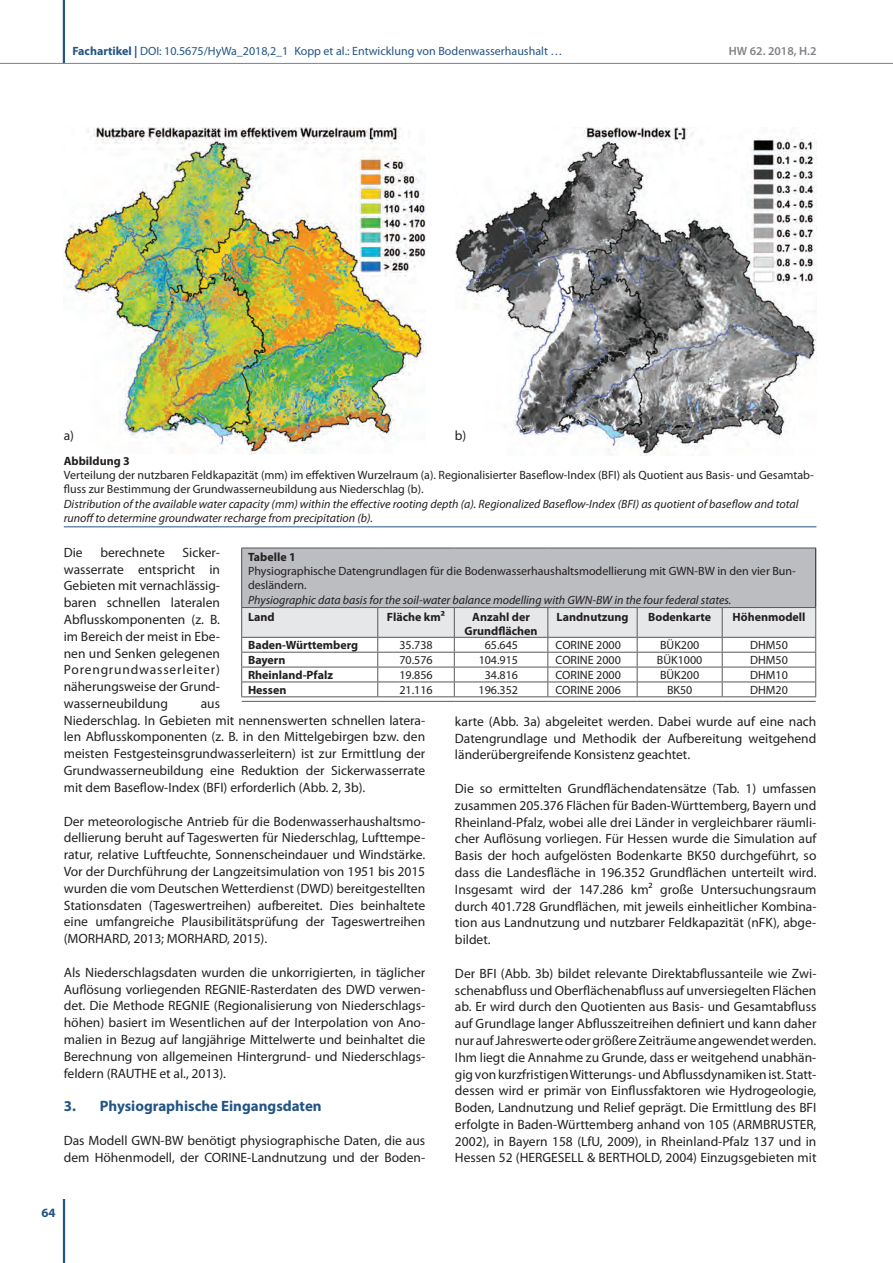
<style>
.page{position:relative;width:893px;height:1263px;background:#fff}
.page>*{position:absolute;margin:0;border:0;box-sizing:border-box;transform-origin:0 0}
.t1{font:700 15px "Myriad Pro";color:#235484}
.t2{font:13.5px/16.8px "Myriad Pro";color:#231f20;text-align:justify}
.t3{font:700 12.75px "Myriad Pro";color:#235484}
.t4{font:12px/14.4px "Myriad Pro";color:#231f20}
.t5{font:italic 12px/14.4px "Myriad Pro";color:#231f20}
.t6{font:700 12px/14.4px "Myriad Pro";color:#231f20;text-align:center}
.t7{font:12px "Myriad Pro";color:#235484}
.t8{font:600 12px "Myriad Pro";color:#808285}
.s1{font-weight:700}
</style>
<div class="page">
<hr style="left:63px;top:1199px;width:2px;height:64px;background:#235484">
<hr style="left:63px;top:0;width:2px;height:64px;background:#235484">
<hr style="left:0;top:63px;width:893px;height:1px;background:#808285">
<div style="left:242px;top:548px;width:574px;height:59px;background:#bcbdc0"></div>
<hr style="left:242px;top:701px;width:136px;height:1px;background:#57585a">
<hr style="left:378px;top:701px;width:76px;height:1px;background:#57585a">
<hr style="left:454px;top:701px;width:94px;height:1px;background:#57585a">
<hr style="left:548px;top:701px;width:89px;height:1px;background:#57585a">
<hr style="left:637px;top:701px;width:85px;height:1px;background:#57585a">
<hr style="left:722px;top:701px;width:94px;height:1px;background:#57585a">
<hr style="left:241px;top:548px;width:137px;height:1px;background:#57585a">
<hr style="left:241px;top:548px;width:1px;height:59px;background:#57585a">
<hr style="left:378px;top:548px;width:76px;height:1px;background:#57585a">
<hr style="left:454px;top:548px;width:94px;height:1px;background:#57585a">
<hr style="left:548px;top:548px;width:89px;height:1px;background:#57585a">
<hr style="left:637px;top:548px;width:85px;height:1px;background:#57585a">
<hr style="left:722px;top:548px;width:94px;height:1px;background:#57585a">
<svg style="left:241px;top:607px;width:575px;height:89px"></svg>
<hr style="left:241px;top:696px;width:137px;height:1px;background:#57585a">
<hr style="left:378px;top:696px;width:76px;height:1px;background:#57585a">
<hr style="left:454px;top:696px;width:94px;height:1px;background:#57585a">
<hr style="left:548px;top:696px;width:89px;height:1px;background:#57585a">
<hr style="left:637px;top:696px;width:85px;height:1px;background:#57585a">
<hr style="left:722px;top:696px;width:94px;height:1px;background:#57585a">
<hr style="left:815px;top:548px;width:1px;height:59px;background:#231f20">
<img style="left:64px;top:128px;width:361px;height:326px">
<hr style="left:64px;top:526px;width:752px;height:1px;background:#235484">
<img style="left:455px;top:128px;width:361px;height:327px">
<p class="t7" style="left:72px;top:43px;width:492px"><span class="s1">Fachartikel |</span> DOI: 10.5675/HyWa_2018,2_1 Kopp et al.: Entwicklung von Bodenwasserhaushalt …</p>
<p class="t8" style="left:729px;top:43px;width:89px">HW 62. 2018, H.2</p>
<p class="t2" style="left:64px;top:427px;width:12px">a)</p>
<p class="t2" style="left:455px;top:427px;width:13px">b)</p>
<p class="t6" style="left:64px;top:453px;width:68px">Abbildung 3</p>
<p class="t4" style="left:64px;top:468px;width:752px">Verteilung der nutzbaren Feldkapazität (mm) im effektiven Wurzelraum (a). Regionalisierter Baseflow-Index (BFI) als Quotient aus Basis- und Gesamtab&shy;fluss zur Bestimmung der Grundwasserneubildung aus Niederschlag (b).</p>
<p class="t5" style="left:64px;top:496px;width:736px">Distribution of the available water capacity (mm) within the effective rooting depth (a). Regionalized Baseflow-Index (BFI) as quotient of baseflow and total runoff to determine groundwater recharge from precipitation (b).</p>
<p class="t2" style="left:64px;top:544px;width:158px;text-indent:119px">Sicker&shy;wasserrate entspricht in Gebieten mit vernachlässig&shy;baren schnellen lateralen Abflusskomponenten (z. B. im Bereich der meist in Ebe&shy;nen und Senken gelegenen Porengrundwasserleiter) näherungsweise der Grund&shy;wasserneubildung</p>
<p class="t2" style="left:64px;top:544px;width:20px">Die</p>
<p class="t2" style="left:100px;top:544px;width:66px">berechnete</p>
<p class="t6" style="left:248px;top:549px;width:49px">Tabelle 1</p>
<p class="t4" style="left:248px;top:564px;width:549px">Physiographische Datengrundlagen für die Bodenwasserhaushaltsmodellierung mit GWN-BW in den vier Bun&shy;desländern.</p>
<p class="t5" style="left:248px;top:592px;width:485px">Physiographic data basis for the soil-water balance modelling with GWN-BW in the four federal states.</p>
<p class="t6" style="left:248px;top:609px;width:28px">Land</p>
<p class="t6" style="left:387px;top:609px;width:60px">Fläche km²</p>
<p class="t6" style="left:464px;top:609px;width:75px">Anzahl der<br>Grundflächen</p>
<p class="t6" style="left:557px;top:609px;width:73px">Landnutzung</p>
<p class="t6" style="left:648px;top:609px;width:65px">Bodenkarte</p>
<p class="t6" style="left:732px;top:609px;width:74px">Höhenmodell</p>
<p class="t6" style="left:248px;top:638px;width:112px">Baden-Württemberg</p>
<p class="t4" style="left:399px;top:638px;width:35px">35.738</p>
<p class="t4" style="left:485px;top:638px;width:35px">65.645</p>
<p class="t4" style="left:556px;top:638px;width:67px">CORINE 2000</p>
<p class="t4" style="left:660px;top:638px;width:41px">BÜK200</p>
<p class="t4" style="left:750px;top:638px;width:39px">DHM50</p>
<p class="t6" style="left:248px;top:652px;width:39px">Bayern</p>
<p class="t4" style="left:399px;top:653px;width:35px">70.576</p>
<p class="t4" style="left:479px;top:653px;width:41px">104.915</p>
<p class="t4" style="left:556px;top:653px;width:67px">CORINE 2000</p>
<p class="t4" style="left:657px;top:653px;width:47px">BÜK1000</p>
<p class="t4" style="left:750px;top:653px;width:39px">DHM50</p>
<p class="t6" style="left:248px;top:667px;width:86px">Rheinland-Pfalz</p>
<p class="t4" style="left:399px;top:668px;width:35px">19.856</p>
<p class="t4" style="left:485px;top:668px;width:35px">34.816</p>
<p class="t4" style="left:556px;top:668px;width:67px">CORINE 2000</p>
<p class="t4" style="left:660px;top:668px;width:41px">BÜK200</p>
<p class="t4" style="left:750px;top:668px;width:39px">DHM10</p>
<p class="t6" style="left:248px;top:682px;width:40px">Hessen</p>
<p class="t4" style="left:399px;top:682px;width:35px">21.116</p>
<p class="t4" style="left:479px;top:682px;width:41px">196.352</p>
<p class="t4" style="left:556px;top:682px;width:67px">CORINE 2006</p>
<p class="t4" style="left:667px;top:682px;width:27px">BK50</p>
<p class="t4" style="left:750px;top:682px;width:39px">DHM20</p>
<p class="t2" style="left:64px;top:695px;width:363px;text-align:left;text-indent:137px">aus<br>Niederschlag. In Gebieten mit nennenswerten schnellen latera&shy;len Abflusskomponenten (z. B. in den Mittelgebirgen bzw. den meisten Festgesteinsgrundwasserleitern) ist zur Ermittlung der Grundwasserneubildung eine Reduktion der Sickerwasserrate mit dem Baseflow-Index (BFI) erforderlich (Abb. 2, 3b).</p>
<p class="t2" style="left:64px;top:812px;width:363px">Der meteorologische Antrieb für die Bodenwasserhaushaltsmo&shy;dellierung beruht auf Tageswerten für Niederschlag, Lufttempe&shy;ratur, relative Luftfeuchte, Sonnenscheindauer und Windstärke.<br>Vor der Durchführung der Langzeitsimulation von 1951 bis 2015 wurden die vom Deutschen Wetterdienst (DWD) bereitgestellten Stationsdaten (Tageswertreihen) aufbereitet. Dies beinhaltete eine umfangreiche Plausibilitätsprüfung der Tageswertreihen (MORHARD, 2013; MORHARD, 2015).</p>
<p class="t2" style="left:64px;top:963px;width:363px">Als Niederschlagsdaten wurden die unkorrigierten, in täglicher Auflösung vorliegenden REGNIE-Rasterdaten des DWD verwen&shy;det. Die Methode REGNIE (Regionalisierung von Niederschlags&shy;höhen) basiert im Wesentlichen auf der Interpolation von Ano&shy;malien in Bezug auf langjährige Mittelwerte und beinhaltet die Berechnung von allgemeinen Hintergrund- und Niederschlags&shy;feldern (RAUTHE et al., 2013).</p>
<p class="t1" style="left:64px;top:1096px;width:259px">3. Physiographische Eingangsdaten</p>
<p class="t2" style="left:64px;top:1132px;width:363px">Das Modell GWN-BW benötigt physiographische Daten, die aus dem Höhenmodell, der CORINE-Landnutzung und der Boden-</p>
<p class="t2" style="left:455px;top:713px;width:363px">karte (Abb. 3a) abgeleitet werden. Dabei wurde auf eine nach Datengrundlage und Methodik der Aufbereitung weitgehend länderübergreifende Konsistenz geachtet.</p>
<p class="t2" style="left:455px;top:780px;width:363px">Die so ermittelten Grundflächendatensätze (Tab. 1) umfassen zusammen 205.376 Flächen für Baden-Württemberg, Bayern und Rheinland-Pfalz, wobei alle drei Länder in vergleichbarer räumli&shy;cher Auflösung vorliegen. Für Hessen wurde die Simulation auf Basis der hoch aufgelösten Bodenkarte BK50 durchgeführt, so dass die Landesfläche in 196.352 Grundflächen unterteilt wird.<br>Insgesamt wird der 147.286 km² große Untersuchungsraum durch 401.728 Grundflächen, mit jeweils einheitlicher Kombina&shy;tion aus Landnutzung und nutzbarer Feldkapazität (nFK), abge&shy;bildet.</p>
<p class="t2" style="left:455px;top:964px;width:363px">Der BFI (Abb. 3b) bildet relevante Direktabflussanteile wie Zwi&shy;schenabfluss und Oberflächenabfluss auf unversiegelten Flächen ab. Er wird durch den Quotienten aus Basis- und Gesamtabfluss auf Grundlage langer Abflusszeitreihen definiert und kann daher nur auf Jahreswerte oder größere Zeiträume angewendet werden.<br>Ihm liegt die Annahme zu Grunde, dass er weitgehend unabhän&shy;gig von kurzfristigen Witterungs- und Abflussdynamiken ist. Statt&shy;dessen wird er primär von Einflussfaktoren wie Hydrogeologie, Boden, Landnutzung und Relief geprägt. Die Ermittlung des BFI erfolgte in Baden-Württemberg anhand von 105 (ARMBRUSTER, 2002), in Bayern 158 (LfU, 2009), in Rheinland-Pfalz 137 und in Hessen 52 (HERGESELL &amp; BERTHOLD, 2004) Einzugsgebieten mit</p>
<p class="t3" style="left:41px;top:1204px;width:16px">64</p>
</div>
